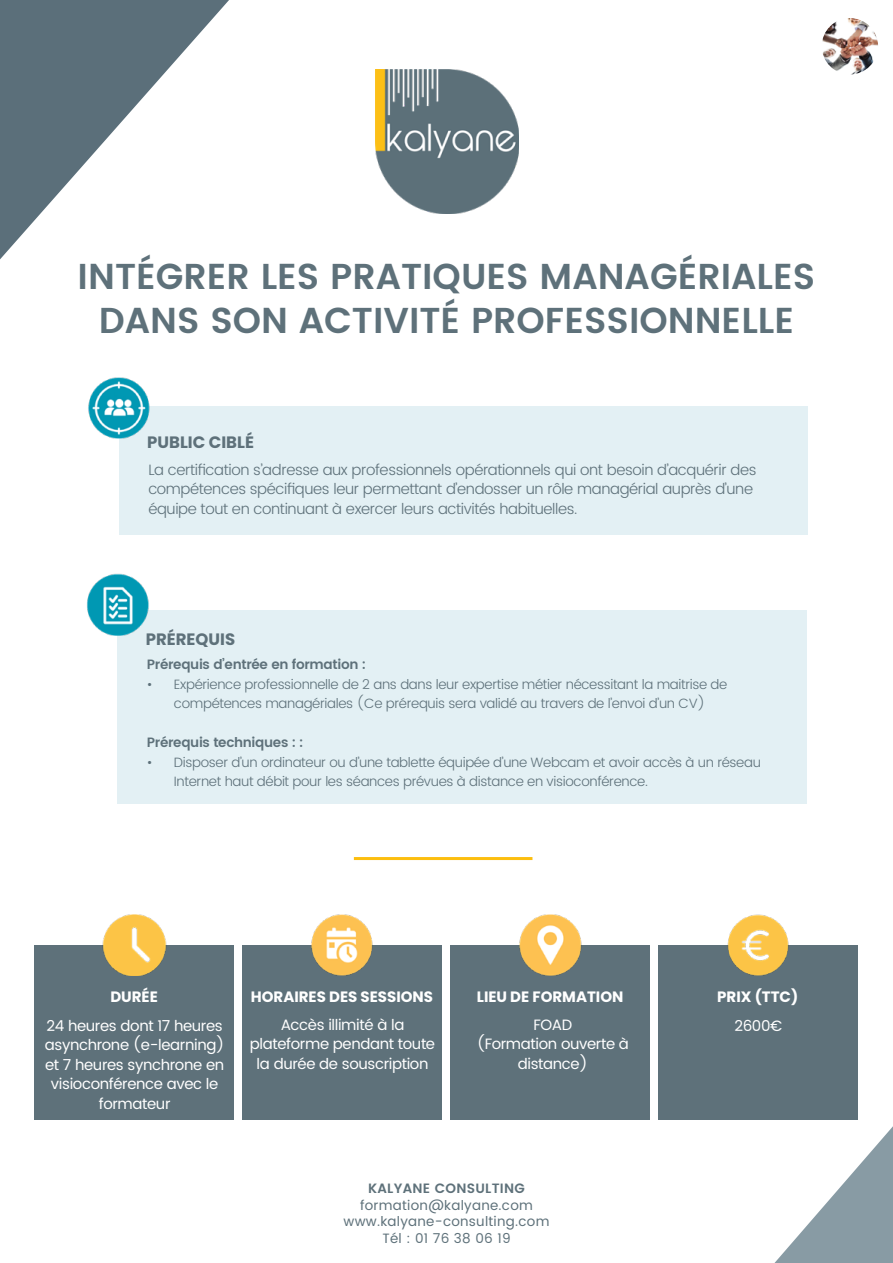
<style>
.page{position:relative;width:893px;height:1263px;background:#fff}
.page>*{position:absolute;margin:0;border:0;box-sizing:border-box;transform-origin:0 0}
.t1{font:600 36px/43.2px "Poppins";color:#5e717a;text-align:center}
.t2{font:700 16.5px "Poppins";color:#5e717a}
.t3{font:300 15px/19.5px "Poppins";letter-spacing:-.025em;color:#5e717a}
.t4{font:15px/19.5px "Poppins";letter-spacing:-.025em;color:#fff;text-align:center}
.t5{font:700 15px "Poppins";color:#fff}
.t6{font:300 13.5px/19.5px "Poppins";letter-spacing:-.025em;color:#5e717a;text-align:center}
.t7{font:13.5px/16.5px "Poppins";letter-spacing:.02em;color:#5e717a;text-align:center}
.t8{font:600 13.5px "Poppins";letter-spacing:-.025em;color:#5e717a}
.t9{font:600 13.5px "Poppins";letter-spacing:.02em;color:#5e717a}
</style>
<div class="page">
<svg style="left:0;top:0;width:229px;height:259px"></svg>
<svg style="left:774px;top:1126px;width:119px;height:137px"></svg>
<img style="left:822px;top:18px;width:56px;height:56px;border-radius:28px">
<div style="left:119px;top:406px;width:688px;height:129px;background:#e3f0f4"></div>
<img style="left:88px;top:378px;width:62px;height:61px">
<div style="left:35px;top:945px;width:199px;height:174px;background:#5e717a"></div>
<img style="left:102px;top:915px;width:65px;height:61px">
<div style="left:243px;top:945px;width:199px;height:174px;background:#5e717a"></div>
<img style="left:311px;top:915px;width:62px;height:61px">
<div style="left:451px;top:945px;width:199px;height:174px;background:#5e717a"></div>
<img style="left:519px;top:915px;width:63px;height:61px">
<div style="left:658px;top:945px;width:199px;height:174px;background:#5e717a"></div>
<img style="left:727px;top:915px;width:62px;height:61px">
<hr style="left:354px;top:857px;width:178px;height:3px;background:#fcbe0e">
<img style="left:375px;top:70px;width:144px;height:143px">
<div style="left:117px;top:610px;width:690px;height:194px;background:#e3f0f4"></div>
<img style="left:87px;top:574px;width:62px;height:61px">
<h1 class="t1" style="left:78px;top:256px;width:739px">INTÉGRER LES PRATIQUES MANAGÉRIALES<br>DANS SON ACTIVITÉ PROFESSIONNELLE</h1>
<p class="t2" style="left:147px;top:433px;width:108px">PUBLIC CIBLÉ</p>
<p class="t3" style="left:148px;top:460px;width:610px">La certification s’adresse aux professionnels opérationnels qui ont besoin d’acquérir des compétences spécifiques leur permettant d’endosser un rôle managérial auprès d’une équipe tout en continuant à exercer leurs activités habituelles.</p>
<p class="t2" style="left:146px;top:629px;width:91px">PRÉREQUIS</p>
<p class="t8" style="left:147px;top:654px;width:221px">Prérequis d’entrée en formation :</p>
<p class="t6" style="left:147px;top:675px;width:582px">• Expérience professionnelle de 2 ans dans leur expertise métier nécessitant la maitrise de compétences managériales (Ce prérequis sera validé au travers de l’envoi d’un CV)</p>
<p class="t8" style="left:147px;top:732px;width:158px">Prérequis techniques : :</p>
<p class="t6" style="left:174px;top:753px;width:588px;text-align:left;text-indent:-27px">• Disposer d’un ordinateur ou d’une tablette équipée d’une Webcam et avoir accès à un réseau<br>Internet haut débit pour les séances prévues à distance en visioconférence.</p>
<p class="t5" style="left:110px;top:987px;width:49px">DURÉE</p>
<p class="t4" style="left:45px;top:1016px;width:181px">24 heures dont 17 heures asynchrone (e-learning) et 7 heures synchrone en visioconférence avec le formateur</p>
<p class="t5" style="left:251px;top:987px;width:184px">HORAIRES DES SESSIONS</p>
<p class="t4" style="left:250px;top:1015px;width:187px">Accès illimité à la plateforme pendant toute la durée de souscription</p>
<p class="t5" style="left:477px;top:987px;width:148px">LIEU DE FORMATION</p>
<p class="t4" style="left:477px;top:1015px;width:154px">FOAD<br>(Formation ouverte à distance)</p>
<p class="t9" style="left:368px;top:1178px;width:158px">KALYANE CONSULTING</p>
<p class="t7" style="left:344px;top:1197px;width:207px">formation@kalyane.com www.kalyane-consulting.com<br>Tél : 01 76 38 06 19</p>
<p class="t5" style="left:717px;top:987px;width:82px">PRIX (TTC)</p>
<p class="t4" style="left:734px;top:1016px;width:49px">2600€</p>
</div>
